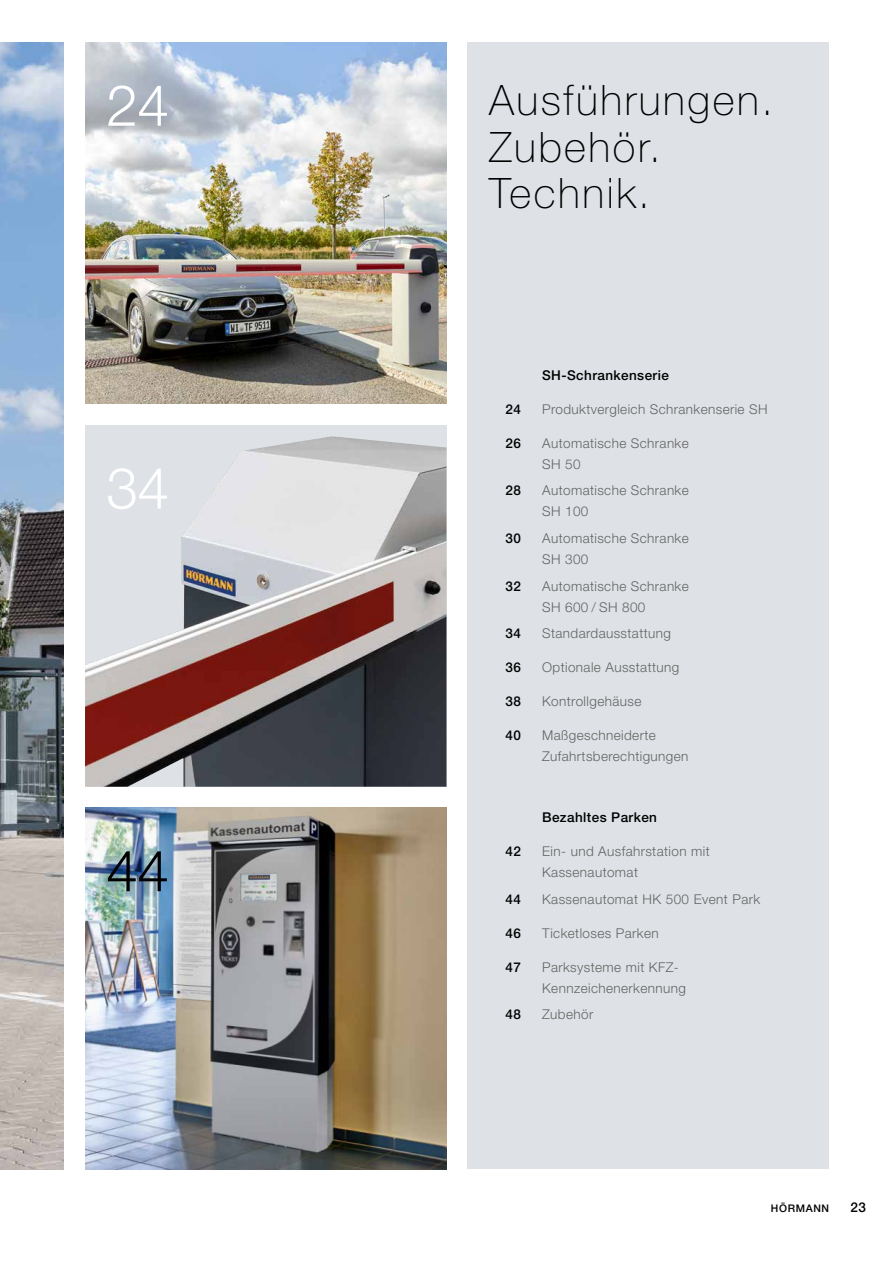
<style>
.page{position:relative;width:893px;height:1263px;background:#fff}
.page>*{position:absolute;margin:0;border:0;box-sizing:border-box;transform-origin:0 0}
.t1{font:300 57px "Hoermann Helvetica Neue";color:#fff}
.t2{font:300 57px "Hoermann Helvetica Neue";color:#000}
.t3{font:100 42px/46.5px "Hoermann Helvetica Neue";letter-spacing:.06em;color:#000}
.t4{font:300 13.5px/21px "Hoermann Helvetica Neue";letter-spacing:.03em;color:#646363}
.t5{font:500 13.5px "Hoermann Helvetica Neue";letter-spacing:.03em;color:#000}
.t6{font:500 10.5px "Hoermann Helvetica Neue";letter-spacing:.06em;color:#000}
</style>
<div class="page">
<div style="left:468px;top:43px;width:361px;height:1126px;background:#dee2e6"></div>
<img style="left:0;top:43px;width:64px;height:1126px">
<img style="left:85px;top:808px;width:361px;height:361px">
<img style="left:85px;top:43px;width:361px;height:361px">
<div style="left:85px;top:425px;width:361px;height:362px;background:#dee2e6"></div>
<img style="left:85px;top:436px;width:361px;height:351px">
<h1 class="t1" style="left:106px;top:65px;width:64px">24</h1>
<h1 class="t1" style="left:106px;top:448px;width:64px">34</h1>
<h1 class="t2" style="left:106px;top:831px;width:64px">44</h1>
<h2 class="t3" style="left:489px;top:74px;width:285px">Ausführungen.<br>Zubehör.<br>Technik.</h2>
<p class="t5" style="left:542px;top:365px;width:128px">SH-Schrankenserie</p>
<p class="t5" style="left:505px;top:399px;width:17px">24</p>
<p class="t4" style="left:542px;top:397px;width:227px">Produktvergleich Schrankenserie SH</p>
<p class="t5" style="left:505px;top:433px;width:17px">26</p>
<p class="t4" style="left:542px;top:431px;width:148px">Automatische Schranke<br>SH 50</p>
<p class="t5" style="left:505px;top:481px;width:17px">28</p>
<p class="t4" style="left:542px;top:479px;width:148px">Automatische Schranke<br>SH 100</p>
<p class="t5" style="left:505px;top:529px;width:17px">30</p>
<p class="t4" style="left:542px;top:527px;width:148px">Automatische Schranke<br>SH 300</p>
<p class="t5" style="left:505px;top:576px;width:17px">32</p>
<p class="t4" style="left:542px;top:574px;width:148px">Automatische Schranke<br>SH 600 / SH 800</p>
<p class="t5" style="left:505px;top:624px;width:17px">34</p>
<p class="t4" style="left:542px;top:622px;width:130px">Standardausstattung</p>
<p class="t5" style="left:505px;top:658px;width:17px">36</p>
<p class="t4" style="left:542px;top:656px;width:139px">Optionale Ausstattung</p>
<p class="t5" style="left:505px;top:692px;width:17px">38</p>
<p class="t4" style="left:542px;top:690px;width:101px">Kontrollgehäuse</p>
<p class="t5" style="left:505px;top:726px;width:17px">40</p>
<p class="t4" style="left:542px;top:724px;width:148px">Maßgeschneiderte<br>Zufahrtsberechtigungen</p>
<p class="t5" style="left:542px;top:808px;width:116px">Bezahltes Parken</p>
<p class="t5" style="left:505px;top:842px;width:17px">42</p>
<p class="t4" style="left:542px;top:840px;width:169px">Ein- und Ausfahrstation mit<br>Kassenautomat</p>
<p class="t5" style="left:505px;top:889px;width:17px">44</p>
<p class="t4" style="left:542px;top:887px;width:219px">Kassenautomat HK 500 Event Park</p>
<p class="t5" style="left:505px;top:923px;width:17px">46</p>
<p class="t4" style="left:542px;top:921px;width:118px">Ticketloses Parken</p>
<p class="t5" style="left:505px;top:957px;width:17px">47</p>
<p class="t4" style="left:542px;top:955px;width:145px">Parksysteme mit KFZ-<br>Kennzeichenerkennung</p>
<p class="t5" style="left:505px;top:1005px;width:17px">48</p>
<p class="t4" style="left:542px;top:1003px;width:53px">Zubehör</p>
<p class="t6" style="left:771px;top:1201px;width:60px">HÖRMANN</p>
<p class="t5" style="left:850px;top:1198px;width:17px">23</p>
</div>
